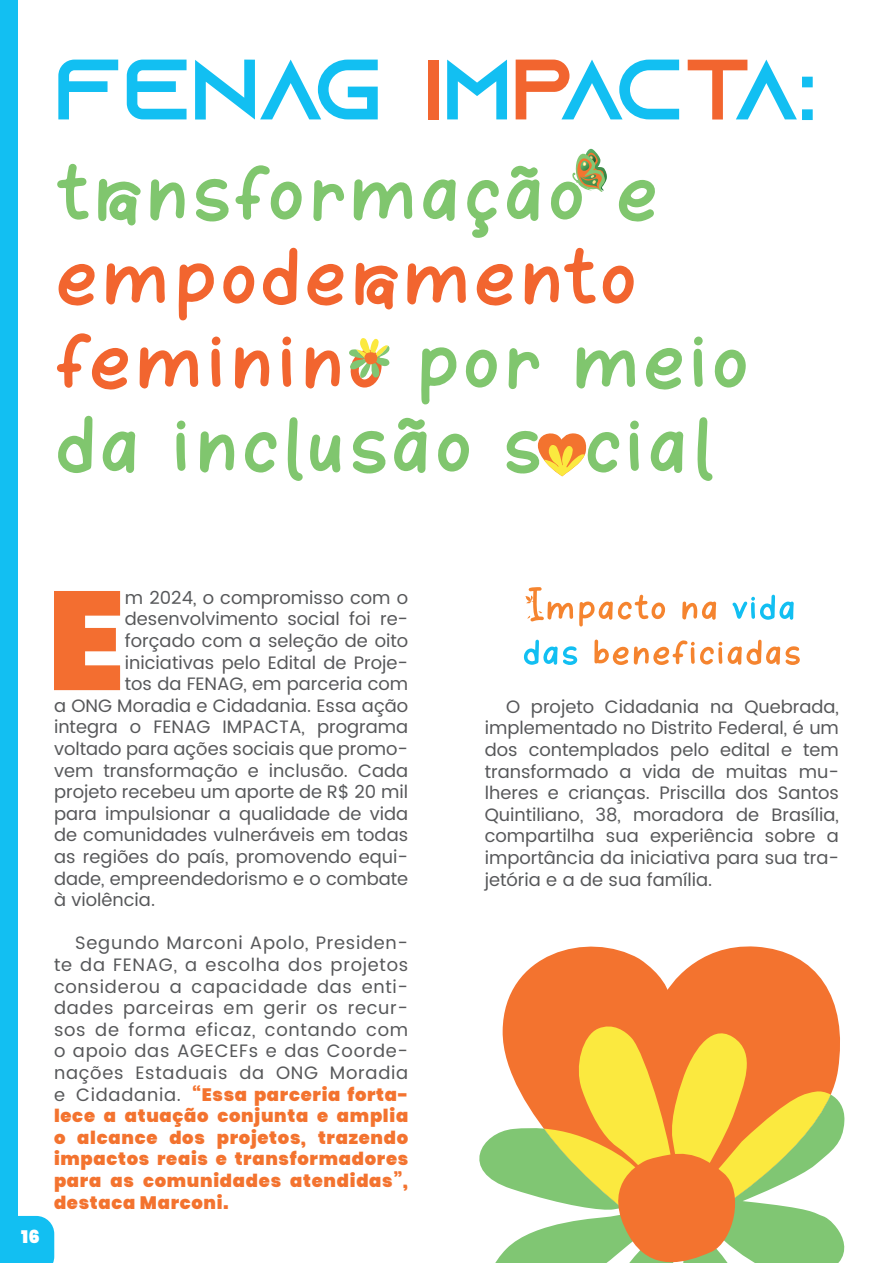
<style>
.page{position:relative;width:893px;height:1263px;background:#fff}
.page>*{position:absolute;margin:0;border:0;box-sizing:border-box;transform-origin:0 0}
.t1{font:900 140.1px "Poppins";color:#f36e30}
.t2{font:120px "Orange Leafy";color:#80c66e}
.t3{font:120px "Orange Leafy";color:#f2652f}
.t4{font:85.5px "Azonix";color:#12bff2}
.t5{font:52.5px "Orange Leafy Display";color:#f5842f}
.t6{font:18px/21.6px "Poppins";color:#57585a;text-align:justify}
.t7{font:900 18px "Poppins";color:#fff}
.s1{color:#f2652f}
.s2{color:#80c66e}
.s3{font-weight:900;color:#f3732f}
.s4{color:#12bff2}
</style>
<div class="page">
<div style="left:0;top:0;width:17px;height:1245px;background:#12bff2"></div>
<div style="left:0;top:1216px;width:54px;height:47px;background:#12bff2"></div>
<svg style="left:502px;top:946px;width:338px;height:148px;fill:#f3732f"></svg>
<svg style="left:544px;top:1021px;width:287px;height:73px;background:#f59a34"></svg>
<svg style="left:816px;top:1091px;width:15px;height:3px"></svg>
<svg style="left:521px;top:1094px;width:324px;height:169px"></svg>
<svg style="left:479px;top:1128px;width:266px;height:135px"></svg>
<svg style="left:572px;top:148px;width:35px;height:44px"></svg>
<svg style="left:349px;top:338px;width:41px;height:40px"></svg>
<svg style="left:538px;top:433px;width:49px;height:43px"></svg>
<p class="t4" style="left:54px;top:52px;width:764px">FENAG <span class="s1">I</span>M<span class="s1">P</span>AC<span class="s1">T</span>A:</p>
<p class="t2" style="left:54px;top:127px;width:607px">transformação e</p>
<p class="t3" style="left:54px;top:211px;width:586px">empoderamento</p>
<p class="t3" style="left:54px;top:295px;width:698px">feminino <span class="s2">por meio</span></p>
<p class="t2" style="left:54px;top:379px;width:662px">da inclusão s cial</p>
<p class="t7" style="left:21px;top:1226px;width:20px">16</p>
<p class="t1" style="left:47px;top:560px;width:79px">E</p>
<p class="t6" style="left:125px;top:587px;width:285px">m 2024, o compromisso com o</p>
<p class="t6" style="left:125px;top:609px;width:285px">desenvolvimento social foi re-</p>
<p class="t6" style="left:125px;top:630px;width:285px">forçado com a seleção de oito</p>
<p class="t6" style="left:125px;top:652px;width:285px">iniciativas pelo Edital de Proje-</p>
<p class="t6" style="left:125px;top:674px;width:285px">tos da FENAG, em parceria com</p>
<p class="t6" style="left:54px;top:695px;width:356px">a ONG Moradia e Cidadania. Essa ação</p>
<p class="t6" style="left:54px;top:717px;width:356px">integra o FENAG IMPACTA, programa</p>
<p class="t6" style="left:54px;top:738px;width:356px">voltado para ações sociais que promo-</p>
<p class="t6" style="left:54px;top:760px;width:356px">vem transformação e inclusão. Cada</p>
<p class="t6" style="left:54px;top:782px;width:356px">projeto recebeu um aporte de R$ 20 mil</p>
<p class="t6" style="left:54px;top:803px;width:356px">para impulsionar a qualidade de vida</p>
<p class="t6" style="left:54px;top:825px;width:356px">de comunidades vulneráveis em todas</p>
<p class="t6" style="left:54px;top:846px;width:356px">as regiões do país, promovendo equi-</p>
<p class="t6" style="left:54px;top:868px;width:356px">dade, empreendedorismo e o combate</p>
<p class="t6" style="left:54px;top:890px;width:103px">à violência.</p>
<p class="t6" style="left:54px;top:933px;width:356px;text-indent:21px">Segundo Marconi Apolo, Presiden&shy;te da FENAG, a escolha dos projetos considerou a capacidade das enti&shy;dades parceiras em gerir os recur&shy;sos de forma eficaz, contando com o apoio das AGECEFs e das Coorde&shy;nações Estaduais da ONG Moradia e Cidadania. <span class="s3">“Essa parceria forta&shy;lece a atuação conjunta e amplia o alcance dos projetos, trazendo impactos reais e transformadores para as comunidades atendidas”, destaca Marconi.</span></p>
<p class="t5" style="left:527px;top:579px;width:271px">Impacto na <span class="s4">vida</span></p>
<p class="t5" style="left:522px;top:624px;width:281px"><span class="s4">das</span> beneficiadas</p>
<p class="t6" style="left:485px;top:696px;width:356px;text-indent:21px">O projeto Cidadania na Quebrada, implementado no Distrito Federal, é um dos contemplados pelo edital e tem transformado a vida de muitas mu&shy;lheres e crianças. Priscilla dos Santos Quintiliano, 38, moradora de Brasília, compartilha sua experiência sobre a importância da iniciativa para sua tra&shy;jetória e a de sua família.</p>
</div>
